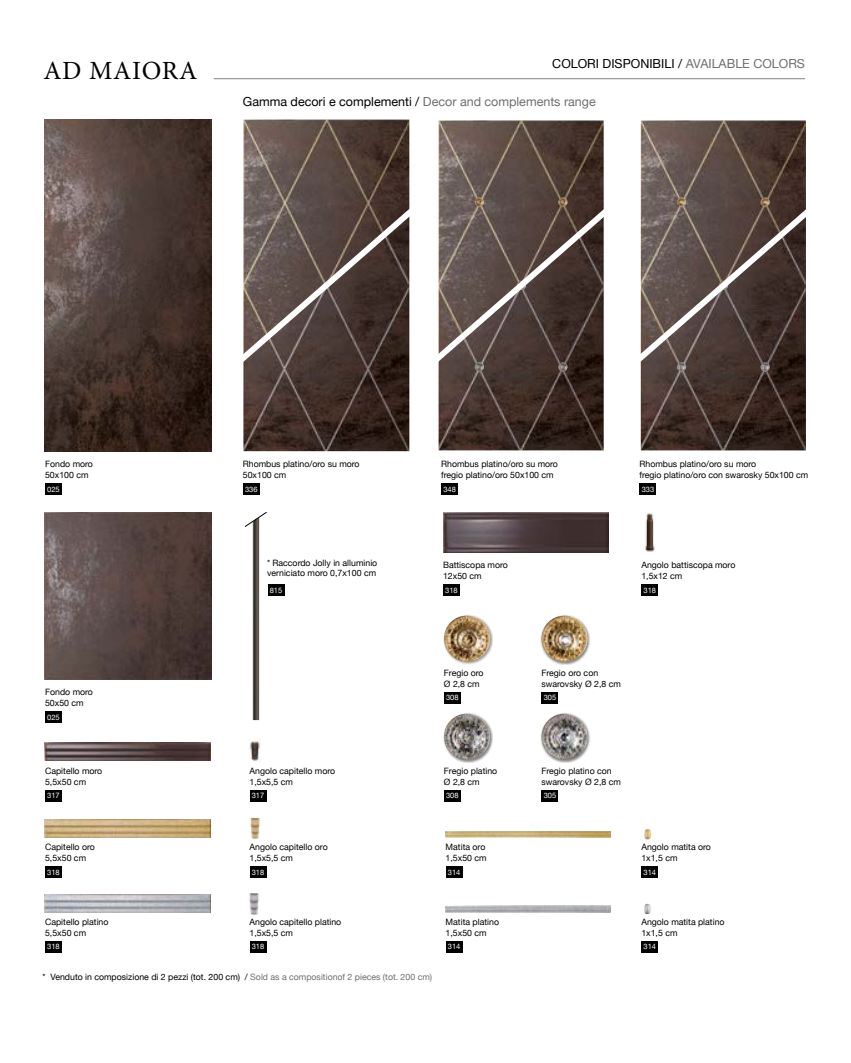
<style>
.page{position:relative;width:851px;height:1063px;background:#fff}
.page>*{position:absolute;margin:0;border:0;box-sizing:border-box;transform-origin:0 0}
.t1{font:26.25px "Minion Pro";letter-spacing:.03em;color:#000}
.t2{font:12.5px "Helvetica Neue";color:#000}
.t3{font:8.75px/10.5px "Helvetica Neue";color:#000}
.t4{font:7.5px "Helvetica Neue";color:#fff}
.s1{color:#706f6f}
</style>
<div class="page">
<hr style="left:214px;top:78px;width:591px;height:1px;background:#000">
<div style="left:443px;top:614px;width:50px;height:50px;background:#000;opacity:.4"></div>
<img style="left:444px;top:616px;width:46px;height:46px;border-radius:23px">
<img style="left:645px;top:513px;width:10px;height:39px">
<div style="left:45px;top:484px;width:17px;height:11px;background:#000"></div>
<div style="left:243px;top:484px;width:17px;height:11px;background:#000"></div>
<div style="left:441px;top:484px;width:17px;height:11px;background:#000"></div>
<div style="left:639px;top:484px;width:17px;height:11px;background:#000"></div>
<img style="left:45px;top:120px;width:166px;height:331px">
<div style="left:45px;top:712px;width:17px;height:11px;background:#000"></div>
<img style="left:45px;top:513px;width:166px;height:166px">
<div style="left:444px;top:692px;width:17px;height:12px;background:#000"></div>
<div style="left:541px;top:692px;width:17px;height:12px;background:#000"></div>
<img style="left:45px;top:819px;width:165px;height:19px">
<img style="left:445px;top:831px;width:165px;height:7px">
<div style="left:45px;top:790px;width:17px;height:12px;background:#000"></div>
<div style="left:45px;top:866px;width:17px;height:12px;background:#000"></div>
<div style="left:249px;top:866px;width:17px;height:12px;background:#000"></div>
<div style="left:445px;top:866px;width:17px;height:12px;background:#000"></div>
<div style="left:641px;top:866px;width:17px;height:12px;background:#000"></div>
<div style="left:249px;top:790px;width:17px;height:12px;background:#000"></div>
<img style="left:45px;top:742px;width:165px;height:19px">
<img style="left:250px;top:738px;width:10px;height:23px">
<img style="left:250px;top:818px;width:11px;height:22px">
<svg style="left:644px;top:829px;width:7px;height:10px"></svg>
<img style="left:45px;top:894px;width:165px;height:19px">
<img style="left:445px;top:906px;width:165px;height:7px">
<div style="left:45px;top:941px;width:17px;height:12px;background:#000"></div>
<div style="left:249px;top:941px;width:17px;height:12px;background:#000"></div>
<div style="left:445px;top:941px;width:17px;height:12px;background:#000"></div>
<div style="left:641px;top:941px;width:17px;height:12px;background:#000"></div>
<img style="left:443px;top:513px;width:165px;height:39px">
<div style="left:443px;top:584px;width:17px;height:12px;background:#000"></div>
<div style="left:267px;top:584px;width:17px;height:12px;background:#000"></div>
<div style="left:641px;top:584px;width:17px;height:12px;background:#000"></div>
<svg style="left:244px;top:511px;width:23px;height:209px"></svg>
<div style="left:540px;top:615px;width:50px;height:50px;background:#000;opacity:.5"></div>
<img style="left:541px;top:616px;width:46px;height:46px;border-radius:23px">
<div style="left:444px;top:790px;width:17px;height:12px;background:#000"></div>
<div style="left:541px;top:790px;width:17px;height:12px;background:#000"></div>
<div style="left:443px;top:713px;width:50px;height:50px;background:#000;opacity:.5"></div>
<img style="left:444px;top:714px;width:46px;height:46px;border-radius:23px">
<div style="left:540px;top:713px;width:50px;height:50px;background:#000;opacity:.5"></div>
<img style="left:541px;top:714px;width:46px;height:46px;border-radius:23px">
<img style="left:249px;top:893px;width:10px;height:23px">
<svg style="left:644px;top:904px;width:7px;height:10px"></svg>
<img style="left:243px;top:120px;width:166px;height:77px">
<img style="left:243px;top:372px;width:166px;height:79px">
<img style="left:438px;top:120px;width:165px;height:77px">
<img style="left:438px;top:372px;width:165px;height:78px">
<svg style="left:243px;top:197px;width:361px;height:175px;background:#695c58"></svg>
<img style="left:640px;top:120px;width:165px;height:77px">
<img style="left:640px;top:372px;width:165px;height:78px">
<svg style="left:640px;top:197px;width:166px;height:175px;background:#5b4d48"></svg>
<h1 class="t1" style="left:43px;top:53px;width:155px">AD MAIORA</h1>
<h2 class="t2" style="left:552px;top:57px;width:254px">COLORI DISPONIBILI / <span class="s1">AVAILABLE COLORS</span></h2>
<h2 class="t2" style="left:243px;top:94px;width:354px">Gamma decori e complementi / <span class="s1">Decor and complements range</span></h2>
<p class="t3" style="left:45px;top:459px;width:49px">Fondo moro<br>50x100 cm</p>
<p class="t4" style="left:47px;top:485px;width:14px">025</p>
<p class="t3" style="left:243px;top:459px;width:118px">Rhombus platino/oro su moro<br>50x100 cm</p>
<p class="t4" style="left:245px;top:485px;width:14px">336</p>
<p class="t3" style="left:441px;top:459px;width:118px">Rhombus platino/oro su moro fregio platino/oro 50x100 cm</p>
<p class="t4" style="left:443px;top:485px;width:14px">348</p>
<p class="t3" style="left:639px;top:459px;width:170px">Rhombus platino/oro su moro<br>fregio platino/oro con swarosky 50x100 cm</p>
<p class="t4" style="left:641px;top:485px;width:14px">333</p>
<p class="t3" style="left:267px;top:557px;width:112px">* Raccordo Jolly in alluminio verniciato moro 0,7x100 cm</p>
<p class="t3" style="left:443px;top:560px;width:66px">Battiscopa moro<br>12x50 cm</p>
<p class="t4" style="left:270px;top:585px;width:14px">815</p>
<p class="t4" style="left:445px;top:585px;width:14px">318</p>
<p class="t3" style="left:641px;top:560px;width:96px">Angolo battiscopa moro<br>1,5x12 cm</p>
<p class="t4" style="left:643px;top:585px;width:14px">318</p>
<p class="t3" style="left:45px;top:687px;width:49px">Fondo moro<br>50x50 cm</p>
<p class="t4" style="left:47px;top:713px;width:14px">025</p>
<p class="t3" style="left:444px;top:668px;width:41px">Fregio oro<br>Ø 2,8 cm</p>
<p class="t4" style="left:446px;top:693px;width:14px">308</p>
<p class="t3" style="left:541px;top:668px;width:81px">Fregio oro con swarovsky Ø 2,8 cm</p>
<p class="t4" style="left:543px;top:693px;width:14px">305</p>
<p class="t3" style="left:45px;top:766px;width:59px">Capitello moro<br>5,5x50 cm</p>
<p class="t4" style="left:47px;top:791px;width:14px">317</p>
<p class="t3" style="left:249px;top:766px;width:87px">Angolo capitello moro<br>1,5x5,5 cm</p>
<p class="t4" style="left:252px;top:791px;width:14px">317</p>
<p class="t3" style="left:444px;top:766px;width:55px">Fregio platino<br>Ø 2,8 cm</p>
<p class="t4" style="left:446px;top:791px;width:14px">308</p>
<p class="t3" style="left:541px;top:766px;width:81px">Fregio platino con swarovsky Ø 2,8 cm</p>
<p class="t4" style="left:543px;top:791px;width:14px">305</p>
<p class="t3" style="left:45px;top:842px;width:51px">Capitello oro<br>5,5x50 cm</p>
<p class="t4" style="left:47px;top:867px;width:14px">318</p>
<p class="t3" style="left:249px;top:842px;width:80px">Angolo capitello oro<br>1,5x5,5 cm</p>
<p class="t4" style="left:252px;top:867px;width:14px">318</p>
<p class="t3" style="left:445px;top:842px;width:43px">Matita oro<br>1,5x50 cm</p>
<p class="t4" style="left:448px;top:867px;width:14px">314</p>
<p class="t3" style="left:641px;top:842px;width:71px">Angolo matita oro<br>1x1,5 cm</p>
<p class="t4" style="left:643px;top:867px;width:14px">314</p>
<p class="t3" style="left:45px;top:917px;width:65px">Capitello platino<br>5,5x50 cm</p>
<p class="t4" style="left:47px;top:942px;width:14px">318</p>
<p class="t3" style="left:249px;top:917px;width:93px">Angolo capitello platino<br>1,5x5,5 cm</p>
<p class="t4" style="left:252px;top:942px;width:14px">318</p>
<p class="t3" style="left:445px;top:917px;width:55px">Matita platino<br>1,5x50 cm</p>
<p class="t4" style="left:448px;top:942px;width:14px">314</p>
<p class="t3" style="left:641px;top:917px;width:85px">Angolo matita platino<br>1x1,5 cm</p>
<p class="t4" style="left:643px;top:942px;width:14px">314</p>
<p class="t3" style="left:43px;top:971px;width:391px">* Venduto in composizione di 2 pezzi (tot. 200 cm) / <span class="s1">Sold as a compositionof 2 pieces (tot. 200 cm)</span></p>
</div>
